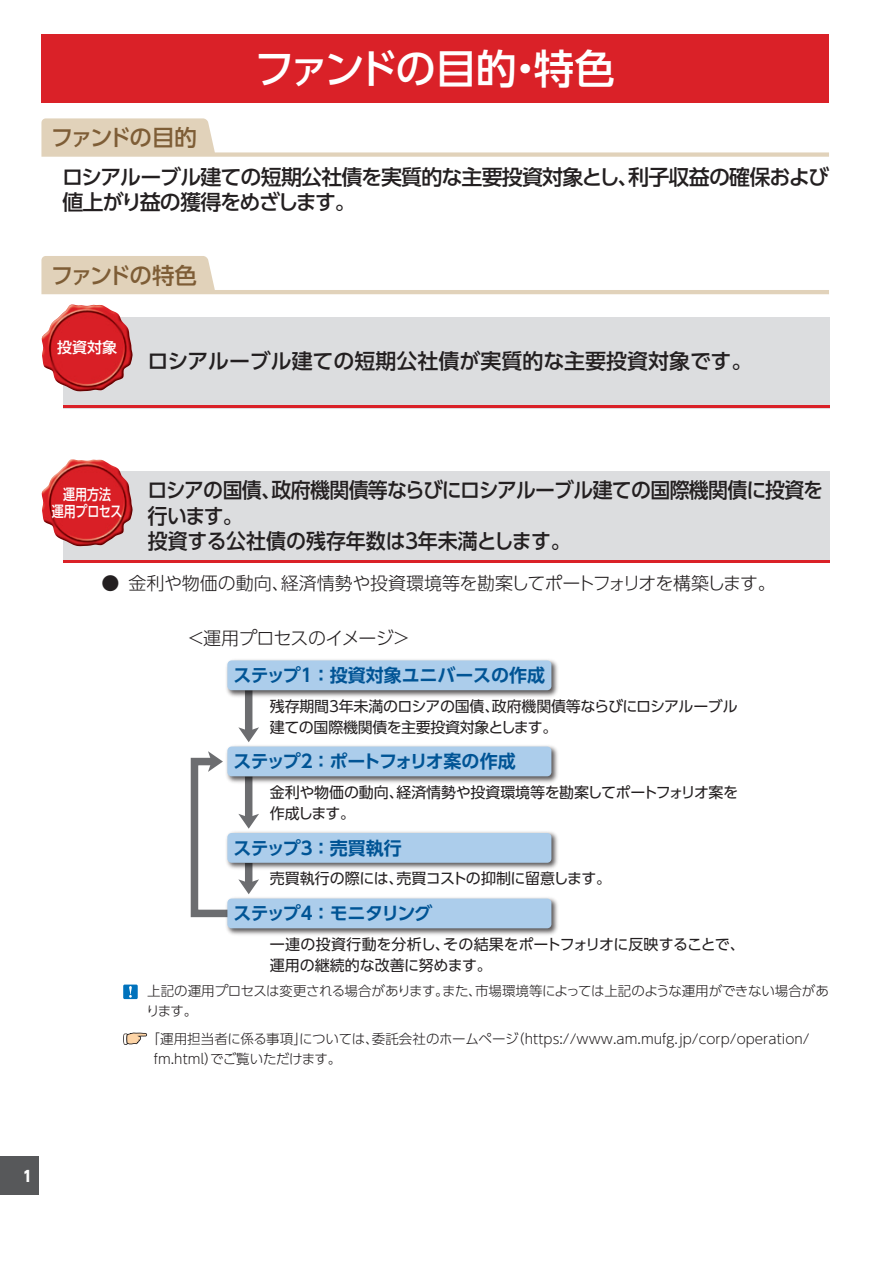
<style>
.page{position:relative;width:893px;height:1263px;background:#fff}
.page>*{position:absolute;margin:0;border:0;box-sizing:border-box;transform-origin:0 0}
.t1{font:500 40.5px "UD Shin Go Pro";letter-spacing:-.06em;color:#fff}
.t2{font:500 22.5px "UD Shin Go Pro";letter-spacing:-.095em;color:#7e5d36}
.t3{font:500 21px/25.5px "UD Shin Go Pro";letter-spacing:-.04em;color:#231f20;scale:.95 1}
.t4{font:500 21px/25.5px "UD Shin Go Pro";letter-spacing:-.04em;color:#231f20}
.t5{font:500 21px "UD Shin Go Pro";color:#231f20}
.t6{font:300 18px "UD Shin Go Pro";letter-spacing:-.03em;color:#231f20}
.t7{font:700 18px "UD Shin Go Pro De";letter-spacing:-.01em;color:#005495}
.t8{font:700 18px "UD Shin Go Pro De";letter-spacing:-.065em;color:#005495}
.t9{font:700 18px "UD Shin Go Pro De";letter-spacing:-.04em;color:#005495}
.t10{font:15px/21px "UD Shin Go Pro";letter-spacing:-.02em;color:#231f20}
.t11{font:500 15px/16.5px "UD Shin Go Pro";color:#fff;text-align:center;scale:.8 1}
.t12{font:500 15px "UD Shin Go Pro";color:#fff}
.t13{font:800 15px "UD Shin Go Pro";color:#fff;scale:.9 1}
.t14{font:300 13.5px/19.5px "UD Shin Go Pro";color:#231f20}
.t15{font:300 13.5px/19.5px "UD Shin Go Pro";letter-spacing:-.02em;color:#231f20}
</style>
<div class="page">
<div style="left:0;top:1157px;width:38px;height:38px;background:#57585a"></div>
<div style="left:41px;top:35px;width:788px;height:68px;background:#da2128"></div>
<svg style="left:41px;top:118px;width:788px;height:39px"></svg>
<svg style="left:41px;top:256px;width:788px;height:38px"></svg>
<div style="left:63px;top:317px;width:766px;height:91px;background:#dcdddf"></div>
<hr style="left:63px;top:405px;width:766px;height:3px;background:#da2128">
<img style="left:41px;top:304px;width:92px;height:88px">
<div style="left:63px;top:472px;width:766px;height:91px;background:#dcdddf"></div>
<hr style="left:63px;top:560px;width:766px;height:3px;background:#da2128">
<img style="left:41px;top:459px;width:92px;height:88px">
<div style="left:245px;top:690px;width:7px;height:42px;background:#6c6d70"></div>
<svg style="left:238px;top:727px;width:21px;height:15px"></svg>
<svg style="left:190px;top:751px;width:69px;height:167px"></svg>
<img style="left:226px;top:659px;width:332px;height:40px">
<div style="left:227px;top:660px;width:324px;height:30px;background:#accdeb;border-radius:4px"></div>
<img style="left:223px;top:745px;width:335px;height:40px">
<div style="left:227px;top:746px;width:324px;height:30px;background:#accdeb;border-radius:4px"></div>
<img style="left:223px;top:829px;width:335px;height:42px">
<div style="left:227px;top:833px;width:324px;height:30px;background:#accdeb;border-radius:4px"></div>
<img style="left:223px;top:894px;width:335px;height:41px">
<div style="left:227px;top:898px;width:324px;height:30px;background:#accdeb;border-radius:4px"></div>
<div style="left:123px;top:984px;width:15px;height:15px;background:#0072bc"></div>
<svg style="left:129px;top:986px;width:3px;height:12px"></svg>
<svg style="left:123px;top:1032px;width:24px;height:13px"></svg>
<h1 class="t1" style="left:254px;top:36px;width:362px">ファンドの目的・特色</h1>
<h2 class="t2" style="left:51px;top:119px;width:147px">ファンドの目的</h2>
<h3 class="t4" style="left:62px;top:164px;width:768px">ロシアルーブル建ての短期公社債を実質的な主要投資対象とし、利子収益の確保および値上がり益の獲得をめざします。</h3>
<h2 class="t2" style="left:51px;top:257px;width:148px">ファンドの特色</h2>
<p class="t12" style="left:57px;top:335px;width:61px">投資対象</p>
<h3 class="t5" style="left:148px;top:344px;width:606px">ロシアルーブル建ての短期公社債が実質的な主要投資対象です。</h3>
<p class="t11" style="left:52px;top:486px;width:90px">運用方法<br>運用プロセス</p>
<h3 class="t3" style="left:148px;top:477px;width:713px">ロシアの国債、政府機関債等ならびにロシアルーブル建ての国際機関債に投資を行います。<br>投資する公社債の残存年数は３年未満とします。</h3>
<p class="t6" style="left:101px;top:568px;width:676px">● 金利や物価の動向、経済情勢や投資環境等を勘案してポートフォリオを構築します。</p>
<p class="t6" style="left:187px;top:624px;width:225px">＜運用プロセスのイメージ＞</p>
<p class="t7" style="left:234px;top:661px;width:313px">ステップ1 ：投資対象ユニバースの作成</p>
<p class="t10" style="left:270px;top:695px;width:469px">残存期間3年未満のロシアの国債、政府機関債等ならびにロシアルーブル建ての国際機関債を主要投資対象とします。</p>
<p class="t8" style="left:234px;top:747px;width:284px">ステップ2 ：ポートフォリオ案の作成</p>
<p class="t10" style="left:270px;top:781px;width:470px">金利や物価の動向、経済情勢や投資環境等を勘案してポートフォリオ案を作成します。</p>
<p class="t7" style="left:234px;top:833px;width:170px">ステップ3 ：売買執行</p>
<p class="t10" style="left:270px;top:868px;width:343px">売買執行の際には、売買コストの抑制に留意します。</p>
<p class="t9" style="left:234px;top:899px;width:201px">ステップ4 ：モニタリング</p>
<p class="t10" style="left:270px;top:933px;width:476px">一連の投資行動を分析し、その結果をポートフォリオに反映することで、運用の継続的な改善に努めます。</p>
<p class="t15" style="left:146px;top:981px;width:684px">上記の運用プロセスは変更される場合があります。また、市場環境等によっては上記のような運用ができない場合があります。</p>
<p class="t14" style="left:154px;top:1029px;width:657px;text-indent:-7px">「運用担当者に係る事項」については、委託会社のホームページ（https://www.am.mufg.jp/corp/operation/ fm.html）でご覧いただけます。</p>
<p class="t13" style="left:23px;top:1163px;width:11px">1</p>
</div>
